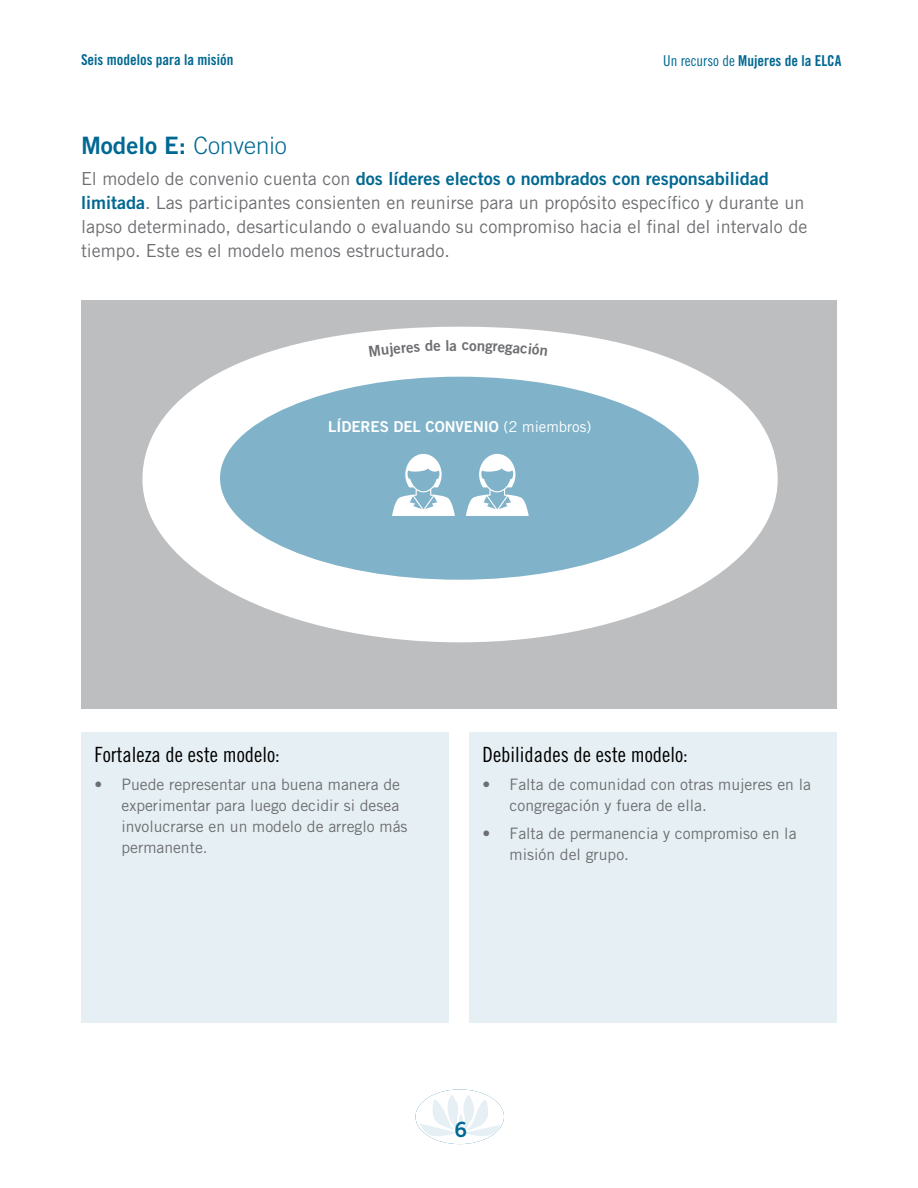
<style>
.page{position:relative;width:918px;height:1188px;background:#fff}
.page>*{position:absolute;margin:0;border:0;box-sizing:border-box;transform-origin:0 0}
.t1{font:24px "Trade Gothic Bold Two";color:#006892}
.t2{font:21px "Trade Gothic Cond Eighteen";color:#000}
.t3{font:21px "Trade Gothic Bold Two";color:#006892}
.t4{font:18px/24px "Trade Gothic";color:#6d6e71}
.t5{font:18px "Trade Gothic Bold Two";color:#006892}
.t6{font:15.75px/21px "Trade Gothic";color:#6d6e71}
.t7{font:15px "Trade Gothic Bold Cond Twenty";color:#006892}
.t8{font:15px "Trade Gothic Bold Two";color:#fff}
.t9{font:15px "Trade Gothic Bold Two";color:#6d6e71}
.s1{font-family:"Trade Gothic Cond Eighteen"}
.s2{font-family:"Trade Gothic";font-weight:300}
.s3{font-family:"Trade Gothic";color:#6d6e71}
.s4{font-family:"Trade Gothic Bold Two";color:#006892}
.s5{font-family:"Trade Gothic"}
</style>
<div class="page">
<svg style="left:416px;top:1089px;width:88px;height:55px"></svg>
<div style="left:81px;top:732px;width:368px;height:291px;background:#e6f0f4"></div>
<div style="left:469px;top:732px;width:368px;height:291px;background:#e6f0f4"></div>
<div style="left:81px;top:300px;width:756px;height:408px;background:#bcbec0"></div>
<div style="left:142px;top:327px;width:636px;height:315px;background:#fff;border-radius:50%"></div>
<div style="left:220px;top:377px;width:479px;height:203px;background:#80b3c9;border-radius:50%"></div>
<svg style="left:392px;top:454px;width:63px;height:62px"></svg>
<svg style="left:466px;top:454px;width:63px;height:62px"></svg>
<p class="t7" style="left:81px;top:51px;width:154px">Seis modelos para la misión</p>
<p class="t7" style="left:663px;top:51px;width:180px"><span class="s1">Un recurso de</span> Mujeres de la ELCA</p>
<h1 class="t1" style="left:81px;top:131px;width:207px">Modelo E: <span class="s2">Convenio</span></h1>
<p class="t5" style="left:81px;top:168px;width:689px"><span class="s3">El modelo de convenio cuenta con</span> dos líderes electos o nombrados con responsabilidad</p>
<p class="t4" style="left:81px;top:191px;width:728px"><span class="s4">limitada</span>. Las participantes consienten en reunirse para un propósito específico y durante un lapso determinado, desarticulando o evaluando su compromiso hacia el final del intervalo de tiempo. Este es el modelo menos estructurado.</p>
<p class="t9" style="left:462px;top:336px;width:9px">c</p>
<p class="t8" style="left:328px;top:417px;width:265px">LÍDERES DEL CONVENIO <span class="s5">(2 miembros)</span></p>
<h2 class="t2" style="left:94px;top:742px;width:187px">Fortaleza de este modelo:</h2>
<p class="t6" style="left:121px;top:774px;width:288px;text-indent:-27px">• Puede representar una buena manera de experimentar para luego decidir si desea involucrarse en un modelo de arreglo más permanente.</p>
<h2 class="t2" style="left:483px;top:742px;width:207px">Debilidades de este modelo:</h2>
<p class="t6" style="left:510px;top:774px;width:303px;text-indent:-27px">• Falta de comunidad con otras mujeres en la congregación y fuera de ella.</p>
<p class="t6" style="left:510px;top:823px;width:288px;text-indent:-27px">• Falta de permanencia y compromiso en la misión del grupo.</p>
<h2 class="t3" style="left:455px;top:1116px;width:14px">6</h2>
</div>
